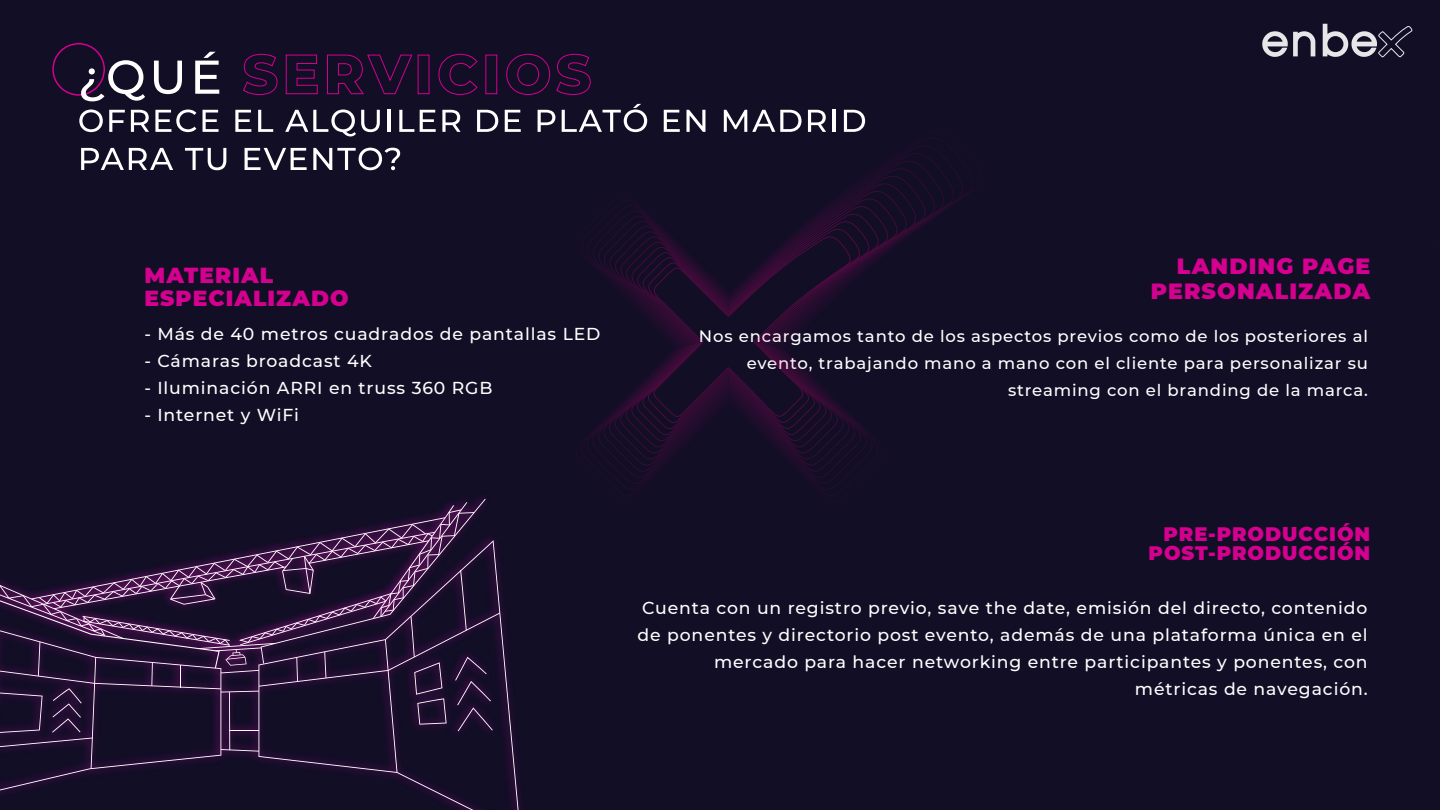
<style>
.page{position:relative;width:1440px;height:810px;background:#fff}
.page>*{position:absolute;margin:0;border:0;box-sizing:border-box;transform-origin:0 0}
.t1{font:900 22.05px/24.7px "Montserrat";letter-spacing:.05em;color:#d4008f;text-align:right}
.t2{font:900 21.75px/23.2px "Montserrat";letter-spacing:.05em;color:#d4008f}
.t3{font:900 19.5px/19.3px "Montserrat";letter-spacing:.05em;color:#d4008f;text-align:right}
.t4{font:500 17.25px/27px "Montserrat";letter-spacing:.05em;color:#fff;text-align:right}
.t5{font:500 16.5px/27px "Montserrat";letter-spacing:.05em;color:#fff;text-align:right}
</style>
<div class="page">
<div style="left:0;top:1px;width:1440px;height:809px;background:#120e26"></div>
<div style="left:52px;top:43px;width:53px;height:53px;border:2px solid #d4008f;border-radius:50%"></div>
<svg style="left:81px;top:60px;width:64px;height:41px"></svg>
<svg style="left:154px;top:61px;width:28px;height:33px"></svg>
<svg style="left:195px;top:52px;width:24px;height:42px"></svg>
<svg style="left:243px;top:54px;width:35px;height:41px"></svg>
<svg style="left:285px;top:54px;width:33px;height:40px"></svg>
<svg style="left:327px;top:54px;width:86px;height:40px"></svg>
<svg style="left:438px;top:54px;width:40px;height:41px"></svg>
<div style="left:485px;top:55px;width:12px;height:39px;border:1px solid #d4008f"></div>
<svg style="left:506px;top:54px;width:44px;height:41px"></svg>
<svg style="left:556px;top:54px;width:35px;height:41px"></svg>
<svg style="left:79px;top:110px;width:24px;height:22px"></svg>
<svg style="left:109px;top:110px;width:16px;height:22px"></svg>
<svg style="left:131px;top:110px;width:18px;height:22px"></svg>
<svg style="left:155px;top:110px;width:41px;height:22px"></svg>
<svg style="left:203px;top:110px;width:16px;height:22px"></svg>
<svg style="left:235px;top:110px;width:16px;height:22px"></svg>
<svg style="left:258px;top:110px;width:15px;height:22px"></svg>
<svg style="left:285px;top:110px;width:95px;height:26px"></svg>
<hr style="left:388px;top:110px;width:3px;height:22px;background:#fff">
<svg style="left:399px;top:110px;width:15px;height:22px"></svg>
<svg style="left:420px;top:110px;width:16px;height:22px"></svg>
<svg style="left:442px;top:110px;width:19px;height:22px"></svg>
<svg style="left:477px;top:110px;width:21px;height:22px"></svg>
<svg style="left:505px;top:110px;width:16px;height:22px"></svg>
<svg style="left:538px;top:110px;width:17px;height:22px"></svg>
<svg style="left:633px;top:104px;width:8px;height:4px"></svg>
<svg style="left:81px;top:148px;width:92px;height:22px"></svg>
<svg style="left:185px;top:148px;width:41px;height:22px"></svg>
<svg style="left:245px;top:148px;width:62px;height:22px"></svg>
<svg style="left:313px;top:148px;width:87px;height:22px"></svg>
<svg style="left:426px;top:589px;width:95px;height:221px"></svg>
<svg style="left:0;top:499px;width:500px;height:293px"></svg>
<svg style="left:1262px;top:31px;width:53px;height:26px"></svg>
<svg style="left:1323px;top:24px;width:89px;height:33px"></svg>
<svg style="left:561px;top:109px;width:415px;height:387px"></svg>
<p class="t2" style="left:144px;top:264px;width:206px">MATERIAL<br>ESPECIALIZADO</p>
<p class="t1" style="left:1151px;top:254px;width:221px">LANDING PAGE<br>PERSONALIZADA</p>
<p class="t4" style="left:144px;top:322px;width:458px">- Más de 40 metros cuadrados de pantallas LED</p>
<p class="t4" style="left:144px;top:349px;width:229px">- Cámaras broadcast 4K</p>
<p class="t4" style="left:144px;top:376px;width:350px">- Iluminación ARRI en truss 360 RGB</p>
<p class="t4" style="left:144px;top:403px;width:156px">- Internet y WiFi</p>
<p class="t5" style="left:699px;top:324px;width:671px">Nos encargamos tanto de los aspectos previos como de los posteriores al evento, trabajando mano a mano con el cliente para personalizar su streaming con el branding de la marca.</p>
<p class="t3" style="left:1149px;top:525px;width:223px">PRE-PRODUCCIÓN<br>POST-PRODUCCIÓN</p>
<p class="t4" style="left:638px;top:596px;width:732px">Cuenta con un registro previo, save the date, emisión del directo, contenido de ponentes y directorio post evento, además de una plataforma única en el mercado para hacer networking entre participantes y ponentes, con métricas de navegación.</p>
</div>
